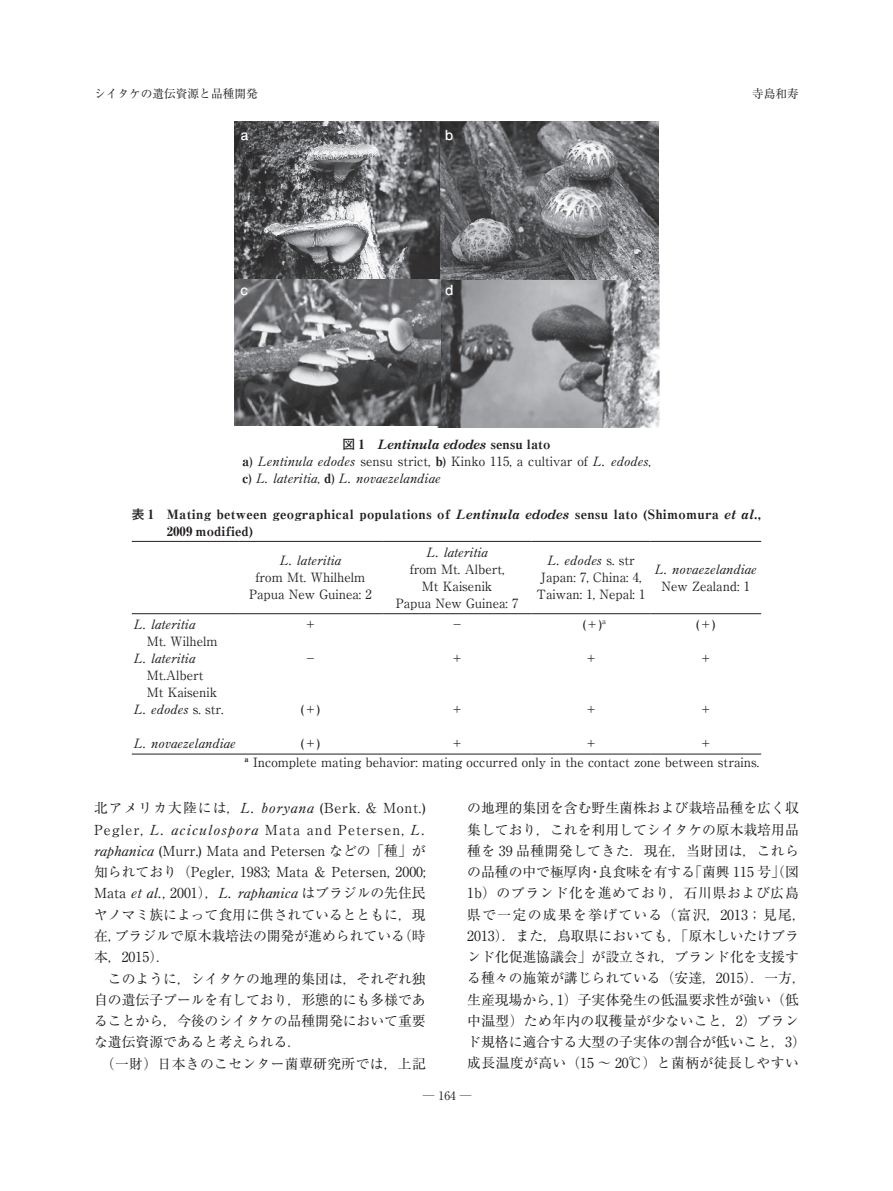
<style>
.page{position:relative;width:893px;height:1191px;background:#fff}
.page>*{position:absolute;margin:0;border:0;box-sizing:border-box;transform-origin:0 0}
.t1{font:13.8px/21.3px "Ryumin Pro";color:#231f20;text-align:justify}
.t2{font:13.8px "Ryumin Pro";letter-spacing:.025em;color:#231f20}
.t3{font:700 13.8px "Futo Go B101 Pro";color:#fff}
.t4{font:12.75px/17px "Ryumin Pro";color:#231f20;text-align:center}
.t5{font:800 12.75px/17px "Ryumin Pro";letter-spacing:.02em;color:#231f20}
.t6{font:11.7px "Ryumin Pro";color:#231f20}
.s1{font-family:"Futo Go B101 Pro";font-weight:700}
.s2{font-weight:800}
</style>
<div class="page">
<hr style="left:132px;top:754px;width:106px;height:1px;background:#231f20">
<hr style="left:238px;top:754px;width:145px;height:1px;background:#231f20">
<hr style="left:383px;top:754px;width:148px;height:1px;background:#231f20">
<hr style="left:531px;top:754px;width:120px;height:1px;background:#231f20">
<hr style="left:651px;top:754px;width:110px;height:1px;background:#231f20">
<hr style="left:132px;top:541px;width:106px;height:1px;background:#231f20">
<hr style="left:238px;top:541px;width:145px;height:1px;background:#231f20">
<hr style="left:383px;top:541px;width:148px;height:1px;background:#231f20">
<hr style="left:531px;top:541px;width:120px;height:1px;background:#231f20">
<hr style="left:651px;top:541px;width:110px;height:1px;background:#231f20">
<hr style="left:132px;top:613px;width:106px;height:1px;background:#231f20">
<hr style="left:238px;top:613px;width:145px;height:1px;background:#231f20">
<hr style="left:383px;top:613px;width:148px;height:1px;background:#231f20">
<hr style="left:531px;top:613px;width:120px;height:1px;background:#231f20">
<hr style="left:651px;top:613px;width:110px;height:1px;background:#231f20">
<img style="left:438px;top:264px;width:221px;height:163px">
<img style="left:234px;top:279px;width:207px;height:146px">
<img style="left:234px;top:121px;width:424px;height:158px">
<p class="t6" style="left:94px;top:84px;width:165px">シイタケの遺伝資源と品種開発</p>
<p class="t6" style="left:752px;top:84px;width:48px">寺島和寿</p>
<p class="t3" style="left:241px;top:123px;width:9px">a</p>
<p class="t3" style="left:445px;top:124px;width:10px">b</p>
<p class="t3" style="left:241px;top:279px;width:9px">c</p>
<p class="t3" style="left:445px;top:279px;width:10px">d</p>
<p class="t4" style="left:242px;top:435px;width:410px;text-align:left;text-indent:101px"><span class="s1">図</span> <span class="s2">1 Lentinula edodes sensu lato<br>a</span>) Lentinula edodes sensu strict, <span class="s2">b</span>) Kinko 115, a cultivar of L. edodes, <span class="s2">c</span>) L. lateritia, <span class="s2">d</span>) L. novaezelandiae</p>
<p class="t5" style="left:167px;top:504px;width:596px;text-indent:-35px"><span class="s1">表</span> 1 Mating between geographical populations of Lentinula edodes sensu lato (Shimomura et al.,<br>2009 modified)</p>
<p class="t4" style="left:249px;top:551px;width:124px">L. lateritia<br>from Mt. Whilhelm<br>Papua New Guinea: 2</p>
<p class="t4" style="left:396px;top:543px;width:124px">L. lateritia<br>from Mt. Albert,<br>Mt Kaisenik<br>Papua New Guinea: 7</p>
<p class="t4" style="left:536px;top:551px;width:111px">L. edodes s. str<br>Japan: 7, China: 4,<br>Taiwan: 1, Nepal: 1</p>
<p class="t4" style="left:655px;top:560px;width:103px">L. novaezelandiae<br>New Zealand: 1</p>
<p class="t4" style="left:134px;top:615px;width:85px;text-align:left">L. lateritia　Mt. Wilhelm</p>
<p class="t4" style="left:304px;top:615px;width:14px">＋</p>
<p class="t4" style="left:451px;top:615px;width:14px">－</p>
<p class="t4" style="left:583px;top:615px;width:25px">(＋)<sup>a</sup></p>
<p class="t4" style="left:696px;top:615px;width:21px">(＋)</p>
<p class="t4" style="left:134px;top:649px;width:85px;text-align:left">L. lateritia　Mt.Albert　Mt Kaisenik</p>
<p class="t4" style="left:304px;top:649px;width:14px">－</p>
<p class="t4" style="left:451px;top:649px;width:14px">＋</p>
<p class="t4" style="left:585px;top:649px;width:14px">＋</p>
<p class="t4" style="left:699px;top:649px;width:14px">＋</p>
<p class="t4" style="left:134px;top:700px;width:91px">L. edodes s. str.</p>
<p class="t4" style="left:301px;top:700px;width:21px">(＋)</p>
<p class="t4" style="left:451px;top:700px;width:14px">＋</p>
<p class="t4" style="left:585px;top:700px;width:14px">＋</p>
<p class="t4" style="left:699px;top:700px;width:14px">＋</p>
<p class="t4" style="left:134px;top:734px;width:103px">L. novaezelandiae</p>
<p class="t4" style="left:301px;top:734px;width:21px">(＋)</p>
<p class="t4" style="left:451px;top:734px;width:14px">＋</p>
<p class="t4" style="left:585px;top:734px;width:14px">＋</p>
<p class="t4" style="left:245px;top:733px;width:516px;line-height:19.2px;text-align:left;text-indent:455px">＋<br><sup>a</sup> Incomplete mating behavior: mating occurred only in the contact zone between strains.</p>
<p class="t1" style="left:94px;top:796px;width:333px">北アメリカ大陸には，L. boryana (Berk. &amp; Mont.)<br>Pegler, L. aciculospora Mata and Petersen, L. raphanica (Murr.) Mata and Petersen などの「種」が知られており（Pegler, 1983; Mata &amp; Petersen, 2000; Mata et al., 2001），L. raphanica はブラジルの先住民ヤノマミ族によって食用に供されているとともに，現在，ブラジルで原木栽培法の開発が進められている（時本，2015）．</p>
<p class="t1" style="left:108px;top:966px;width:319px">このように，シイタケの地理的集団は，それぞれ独</p>
<p class="t1" style="left:94px;top:988px;width:333px">自の遺伝子プールを有しており，形態的にも多様であ</p>
<p class="t1" style="left:94px;top:1009px;width:333px">ることから，今後のシイタケの品種開発において重要</p>
<p class="t1" style="left:94px;top:1030px;width:209px">な遺伝資源であると考えられる．</p>
<p class="t2" style="left:101px;top:1052px;width:326px">（一財）日本きのこセンター菌蕈研究所では，上記</p>
<p class="t1" style="left:467px;top:796px;width:340px;text-align:left">の地理的集団を含む野生菌株および栽培品種を広く収集しており，これを利用してシイタケの原木栽培用品種を 39 品種開発してきた．現在，当財団は，これらの品種の中で極厚肉・良食味を有する「菌興 115 号」（図<br>1b）のブランド化を進めており，石川県および広島県で一定の成果を挙げている（富沢，2013；見尾，<br>2013）．また，鳥取県においても，「原木しいたけブランド化促進協議会」が設立され，ブランド化を支援する種々の施策が講じられている（安達，2015）．一方，生産現場から，1）子実体発生の低温要求性が強い（低中温型）ため年内の収穫量が少ないこと，2）ブランド規格に適合する大型の子実体の割合が低いこと，3）成長温度が高い（15 ～ 20℃）と菌柄が徒長しやすい</p>
<p class="t6" style="left:423px;top:1086px;width:44px">─ 164 ─</p>
</div>
